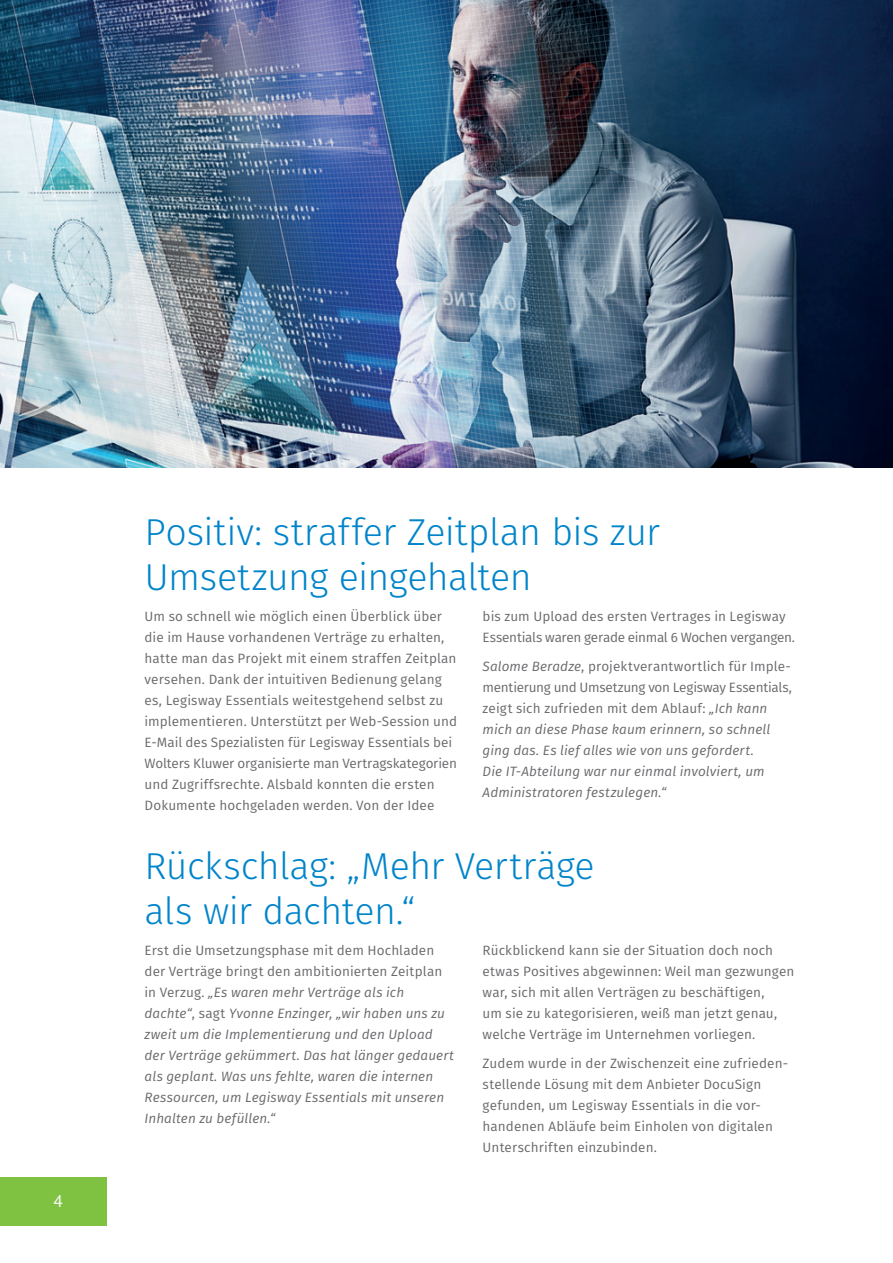
<style>
.page{position:relative;width:893px;height:1263px;background:#fff}
.page>*{position:absolute;margin:0;border:0;box-sizing:border-box;transform-origin:0 0}
.t1{font:300 37.5px/45px "Fira Sans";letter-spacing:-.01em;color:#0084ca}
.t2{font:300 18px "Bliss 2";color:#fff}
.t3{font:13.5px/21px "Fira Sans";letter-spacing:.005em;color:#69696c}
.t4{font:italic 13.5px/21px "Fira Sans";letter-spacing:.01em;color:#69696c}
.s1{font-style:normal}
</style>
<div class="page">
<div style="left:0;top:1177px;width:106px;height:49px;background:#7fc241"></div>
<img style="left:0;top:0;width:893px;height:468px">
<h2 class="t2" style="left:53px;top:1190px;width:11px">4</h2>
<h1 class="t1" style="left:145px;top:510px;width:517px">Positiv: straffer Zeitplan bis zur<br>Umsetzung eingehalten</h1>
<p class="t3" style="left:145px;top:605px;width:314px">Um so schnell wie möglich einen Überblick über die im Hause vorhandenen Verträge zu erhalten, hatte man das Projekt mit einem straffen Zeitplan versehen. Dank der intuitiven Bedienung gelang es, Legisway Essentials weitestgehend selbst zu implementieren. Unterstützt per Web-Session und E-Mail des Spezialisten für Legisway Essentials bei Wolters Kluwer organisierte man Vertragskategorien und Zugriffsrechte. Alsbald konnten die ersten Dokumente hochgeladen werden. Von der Idee</p>
<p class="t3" style="left:483px;top:605px;width:314px">bis zum Upload des ersten Vertrages in Legisway<br>Essentials waren gerade einmal 6 Wochen vergangen.</p>
<p class="t4" style="left:483px;top:656px;width:311px">Salome Beradze<span class="s1">, projektverantwortlich für Imple&shy;mentierung und Umsetzung von Legisway Essentials, zeigt sich zufrieden mit dem Ablauf:</span> „Ich kann mich an diese Phase kaum erinnern, so schnell ging das. Es lief alles wie von uns gefordert.<br>Die IT-Abteilung war nur einmal involviert, um Administratoren festzulegen.“</p>
<h1 class="t1" style="left:145px;top:843px;width:452px">Rückschlag: „Mehr Verträge als wir dachten.“</h1>
<p class="t4" style="left:145px;top:939px;width:311px"><span class="s1">Erst die Umsetzungsphase mit dem Hochladen der Verträge bringt den ambitionierten Zeitplan in Verzug.</span> „Es waren mehr Verträge als ich dachte“<span class="s1">, sagt</span> Yvonne Enzinger, „wir haben uns zu zweit um die Implementierung und den Upload der Verträge gekümmert. Das hat länger gedauert als geplant. Was uns fehlte, waren die internen Ressourcen, um Legisway Essentials mit unseren Inhalten zu befüllen.“</p>
<p class="t3" style="left:483px;top:939px;width:313px">Rückblickend kann sie der Situation doch noch etwas Positives abgewinnen: Weil man gezwungen war, sich mit allen Verträgen zu beschäftigen,<br>um sie zu kategorisieren, weiß man jetzt genau, welche Verträge im Unternehmen vorliegen.</p>
<p class="t3" style="left:483px;top:1053px;width:307px">Zudem wurde in der Zwischenzeit eine zufrieden&shy;stellende Lösung mit dem Anbieter DocuSign gefunden, um Legisway Essentials in die vor&shy;handenen Abläufe beim Einholen von digitalen Unterschriften einzubinden.</p>
</div>
